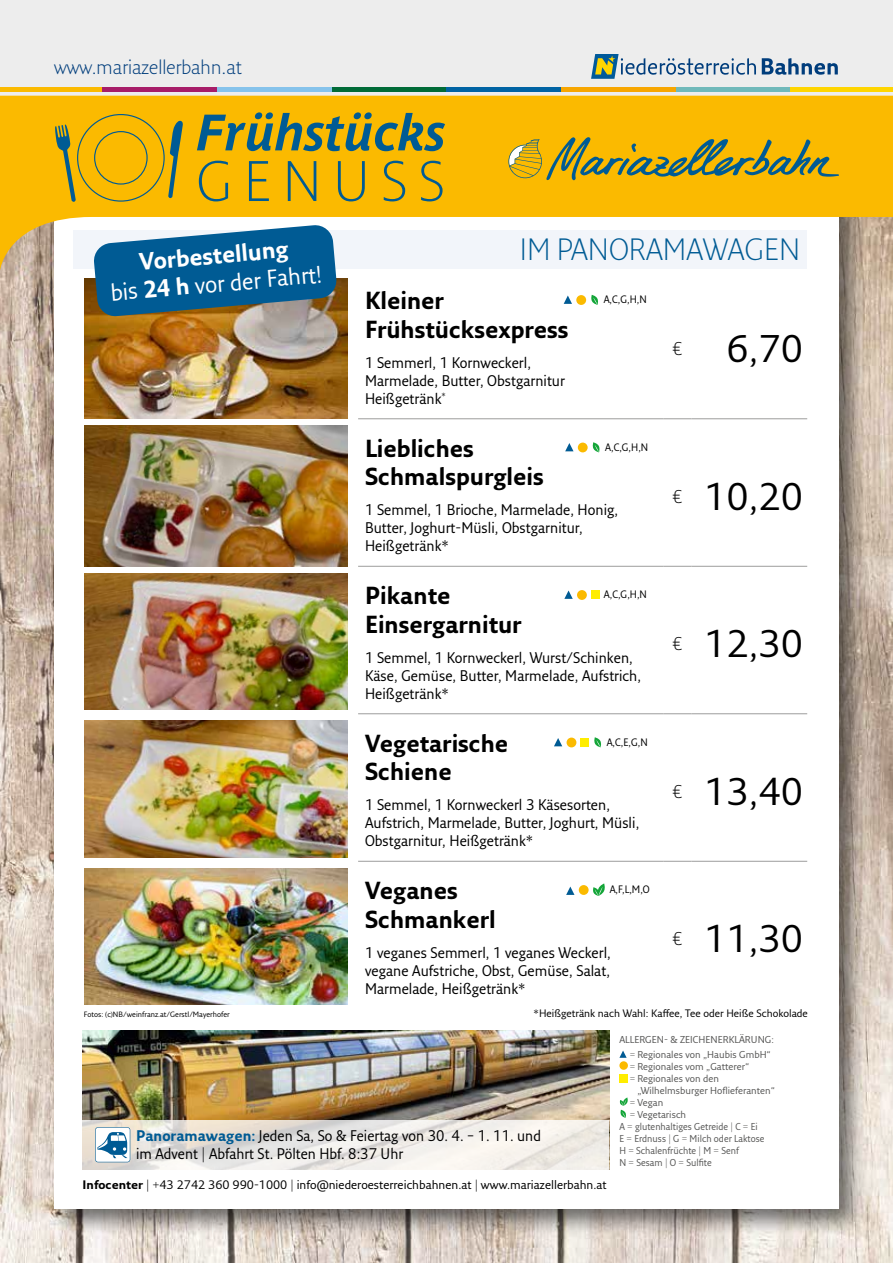
<style>
.page{position:relative;width:893px;height:1263px;background:#fff}
.page>*{position:absolute;margin:0;border:0;box-sizing:border-box;transform-origin:0 0}
.t1{font:300 55.5px "Fresco Sans Pro";letter-spacing:.2em;color:#005b94}
.t2{font:italic 700 50.55px "Parisine NOE";color:#005b94}
.t3{font:37.5px "Fresco Sans Pro";color:#000}
.t4{font:300 30px "Fresco Sans Pro";color:#005b94}
.t5{font:700 24px "Fresco Sans Pro";color:#000;scale:.95 1}
.t6{font:700 23.55px/28.2px "Fresco Sans Pro";color:#fff;text-align:center;scale:.95 1}
.t7{font:300 19.5px "Fresco Sans Pro";color:#003d7c}
.t8{font:15px/18px "Fresco Sans Pro";color:#000;scale:.95 1}
.t9{font:15px/18px "Fresco Sans Pro";color:#000;scale:.94 1}
.t10{font:12px "Fresco Sans Pro";color:#000}
.t11{font:10.5px "Fresco Sans Pro";color:#000}
.t12{font:10.5px "Fresco Sans Pro";color:#000;scale:.95 1}
.t13{font:9.75px/12px "Fresco Sans Pro";color:#575756;scale:.95 1}
.t14{font:9.75px/15px "Fresco Sans Pro";color:#575756}
.t15{font:7.5px "Fresco Sans Pro";color:#000}
.s1{font-weight:400}
.s2{font-weight:700;color:#005b94}
.s3{font-weight:700}
</style>
<div class="page">
<img style="left:0;top:306px;width:893px;height:957px">
<div style="left:48px;top:175px;width:819px;height:1062px;background:#000;opacity:.55"></div>
<div style="left:54px;top:181px;width:785px;height:1028px;background:#fff"></div>
<hr style="left:358px;top:418px;width:306px;height:1px;background:#9d9d9c">
<svg style="left:664px;top:418px;width:27px;height:1px"></svg>
<hr style="left:691px;top:418px;width:116px;height:1px;background:#9d9d9c">
<img style="left:84px;top:306px;width:263px;height:113px">
<hr style="left:358px;top:566px;width:306px;height:1px;background:#9d9d9c">
<svg style="left:664px;top:566px;width:27px;height:1px"></svg>
<hr style="left:691px;top:566px;width:116px;height:1px;background:#9d9d9c">
<img style="left:84px;top:426px;width:263px;height:140px">
<svg style="left:565px;top:443px;width:8px;height:8px"></svg>
<div style="left:578px;top:443px;width:10px;height:9px;background:#fbba00;border-radius:50%"></div>
<svg style="left:592px;top:442px;width:8px;height:10px"></svg>
<hr style="left:358px;top:713px;width:306px;height:1px;background:#9d9d9c">
<svg style="left:664px;top:713px;width:27px;height:1px"></svg>
<hr style="left:691px;top:713px;width:116px;height:1px;background:#9d9d9c">
<img style="left:84px;top:573px;width:263px;height:136px">
<svg style="left:564px;top:590px;width:9px;height:9px"></svg>
<div style="left:577px;top:590px;width:10px;height:10px;background:#fbba00;border-radius:50%"></div>
<div style="left:591px;top:590px;width:9px;height:9px;background:#ffed00"></div>
<hr style="left:358px;top:861px;width:306px;height:1px;background:#9d9d9c">
<svg style="left:664px;top:861px;width:27px;height:1px"></svg>
<hr style="left:691px;top:861px;width:116px;height:1px;background:#9d9d9c">
<img style="left:84px;top:721px;width:263px;height:136px">
<svg style="left:554px;top:738px;width:8px;height:8px"></svg>
<div style="left:567px;top:737px;width:9px;height:10px;background:#fbba00;border-radius:50%"></div>
<div style="left:581px;top:738px;width:8px;height:8px;background:#ffed00"></div>
<svg style="left:594px;top:737px;width:7px;height:10px"></svg>
<img style="left:84px;top:868px;width:263px;height:136px">
<svg style="left:566px;top:886px;width:8px;height:9px"></svg>
<div style="left:579px;top:885px;width:10px;height:10px;background:#fbba00;border-radius:50%"></div>
<svg style="left:593px;top:883px;width:12px;height:13px"></svg>
<div style="left:0;top:0;width:893px;height:147px;background:#ededed"></div>
<svg style="left:0;top:96px;width:893px;height:210px;fill:#fbba00"></svg>
<svg style="left:762px;top:58px;width:76px;height:17px"></svg>
<svg style="left:591px;top:54px;width:165px;height:25px"></svg>
<hr style="left:0;top:87px;width:102px;height:4px;background:#fbba00">
<hr style="left:102px;top:87px;width:115px;height:4px;background:#a71d68">
<hr style="left:217px;top:87px;width:115px;height:4px;background:#86c3eb">
<hr style="left:332px;top:87px;width:114px;height:4px;background:#006b37">
<hr style="left:561px;top:87px;width:115px;height:4px;background:#f7a600">
<hr style="left:676px;top:87px;width:115px;height:4px;background:#70b9ba">
<hr style="left:791px;top:87px;width:102px;height:4px;background:#ffd500">
<hr style="left:446px;top:87px;width:115px;height:4px;background:#0063a3">
<svg style="left:508px;top:137px;width:331px;height:43px;background:#bda326"></svg>
<svg style="left:55px;top:114px;width:128px;height:88px;background:#daad12"></svg>
<svg style="left:93px;top:224px;width:244px;height:93px;background:#307298"></svg>
<img style="left:83px;top:1030px;width:526px;height:90px">
<svg style="left:83px;top:1120px;width:526px;height:49px"></svg>
<svg style="left:95px;top:1127px;width:35px;height:35px"></svg>
<svg style="left:619px;top:1050px;width:8px;height:8px"></svg>
<div style="left:619px;top:1061px;width:9px;height:9px;background:#fbba00;border-radius:50%"></div>
<div style="left:619px;top:1074px;width:9px;height:9px;background:#ffed00"></div>
<svg style="left:619px;top:1097px;width:9px;height:21px"></svg>
<h3 class="t7" style="left:54px;top:55px;width:189px">www.mariazellerbahn.at</h3>
<h2 class="t2" style="left:197px;top:96px;width:251px">Frühstücks</h2>
<h1 class="t1" style="left:197px;top:146px;width:250px">GENUSS</h1>
<h3 class="t6" style="left:107px;top:250px;width:225px;rotate:-5deg">Vorbestellung<br><span class="s1">bis</span> 24 h <span class="s1">vor der Fahrt!</span></h3>
<h3 class="t4" style="left:520px;top:231px;width:282px">IM PANORAMAWAGEN</h3>
<h3 class="t5" style="left:365px;top:286px;width:85px">Kleiner</h3>
<p class="t12" style="left:604px;top:293px;width:47px">A,C,G,H,N</p>
<h3 class="t5" style="left:365px;top:314px;width:216px">Frühstücksexpress</h3>
<p class="t8" style="left:365px;top:353px;width:176px">1 Semmerl, 1 Kornweckerl,</p>
<p class="t8" style="left:365px;top:371px;width:212px">Marmelade, Butter, Obstgarnitur<br>Heißgetränk<sup>*</sup></p>
<h3 class="t5" style="left:365px;top:433px;width:116px">Liebliches</h3>
<p class="t12" style="left:605px;top:440px;width:47px">A,C,G,H,N</p>
<h3 class="t5" style="left:365px;top:462px;width:190px">Schmalspurgleis</h3>
<p class="t8" style="left:365px;top:501px;width:268px">1 Semmel, 1 Brioche, Marmelade, Honig,</p>
<p class="t8" style="left:365px;top:519px;width:231px">Butter, Joghurt-Müsli, Obstgarnitur,<br>Heißgetränk*</p>
<h3 class="t5" style="left:365px;top:580px;width:91px">Pikante</h3>
<p class="t12" style="left:604px;top:588px;width:47px">A,C,G,H,N</p>
<h3 class="t5" style="left:365px;top:609px;width:166px">Einsergarnitur</h3>
<p class="t8" style="left:365px;top:648px;width:283px">1 Semmel, 1 Kornweckerl, Wurst/Schinken,</p>
<p class="t8" style="left:365px;top:666px;width:292px">Käse, Gemüse, Butter, Marmelade, Aufstrich,<br>Heißgetränk*</p>
<h3 class="t5" style="left:365px;top:728px;width:152px">Vegetarische</h3>
<p class="t12" style="left:607px;top:735px;width:45px">A,C,E,G,N</p>
<h3 class="t5" style="left:365px;top:757px;width:93px">Schiene</h3>
<p class="t8" style="left:365px;top:796px;width:259px">1 Semmel, 1 Kornweckerl 3 Käsesorten,</p>
<p class="t8" style="left:365px;top:814px;width:290px">Aufstrich, Marmelade, Butter, Joghurt, Müsli,<br>Obstgarnitur, Heißgetränk*</p>
<h3 class="t5" style="left:365px;top:875px;width:99px">Veganes</h3>
<p class="t12" style="left:610px;top:883px;width:44px">A,F,L,M,O</p>
<h3 class="t5" style="left:365px;top:904px;width:139px">Schmankerl</h3>
<p class="t8" style="left:365px;top:943px;width:260px">1 veganes Semmerl, 1 veganes Weckerl,</p>
<p class="t8" style="left:365px;top:961px;width:259px">vegane Aufstriche, Obst, Gemüse, Salat,<br>Marmelade, Heißgetränk*</p>
<h3 class="t3" style="left:672px;top:325px;width:132px"><sup>€</sup> 6,70</h3>
<h3 class="t3" style="left:672px;top:473px;width:132px"><sup>€</sup> 10,20</h3>
<h3 class="t3" style="left:672px;top:620px;width:132px"><sup>€</sup> 12,30</h3>
<h3 class="t3" style="left:672px;top:768px;width:132px"><sup>€</sup> 13,40</h3>
<h3 class="t3" style="left:672px;top:915px;width:132px"><sup>€</sup> 11,30</h3>
<p class="t15" style="left:84px;top:1010px;width:147px">Fotos: (c)NB/weinfranz.at/Gerstl/Mayerhofer</p>
<p class="t11" style="left:534px;top:1007px;width:276px">*Heißgetränk nach Wahl: Kaffee, Tee oder Heiße Schokolade</p>
<p class="t9" style="left:136px;top:1126px;width:432px"><span class="s2">Panoramawagen:</span> Jeden Sa, So &amp; Feiertag von 30. 4. – 1. 11. und im Advent | Abfahrt St. Pölten Hbf. 8:37 Uhr</p>
<p class="t10" style="left:83px;top:1177px;width:526px"><span class="s3">Infocenter</span> | +43 2742 360 990-1000 | info@niederoesterreichbahnen.at | www.mariazellerbahn.at</p>
<p class="t14" style="left:630px;top:1031px;width:146px;text-indent:-10px">ALLERGEN- &amp; ZEICHENERKLÄRUNG: = Regionales von „Haubis GmbH“</p>
<p class="t13" style="left:630px;top:1060px;width:127px">= Regionales vom „Gatterer“ = Regionales von den</p>
<p class="t14" style="left:637px;top:1082px;width:139px">„Wilhelmsburger Hoflieferanten“</p>
<p class="t13" style="left:630px;top:1096px;width:37px">= Vegan</p>
<p class="t13" style="left:630px;top:1108px;width:61px">= Vegetarisch</p>
<p class="t13" style="left:619px;top:1120px;width:147px">A = glutenhaltiges Getreide | C = Ei</p>
<p class="t13" style="left:619px;top:1132px;width:154px">E = Erdnuss | G = Milch oder Laktose</p>
<p class="t13" style="left:619px;top:1144px;width:127px">H = Schalenfrüchte | M = Senf</p>
<p class="t13" style="left:619px;top:1156px;width:99px">N = Sesam | O = Sulfite</p>
</div>
